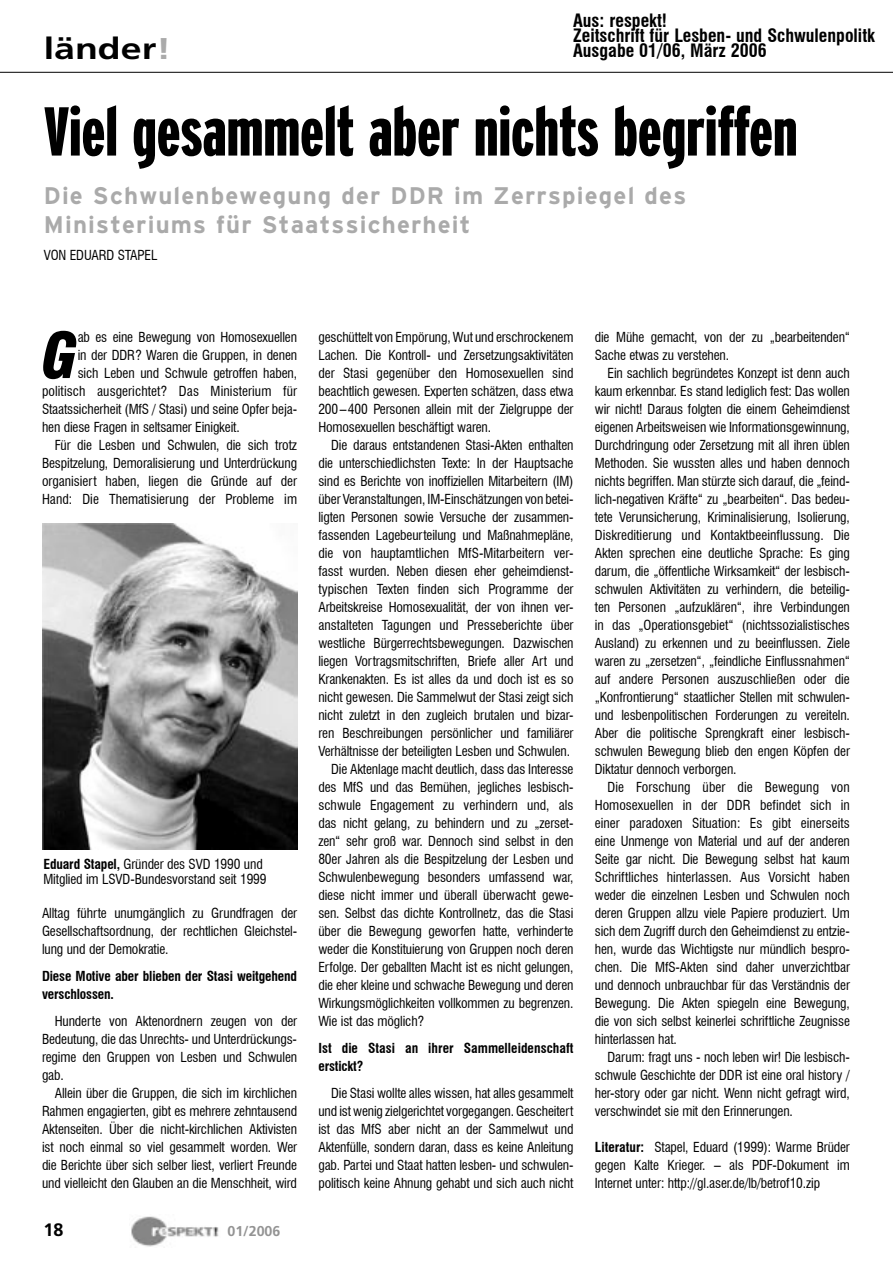
<style>
.page{position:relative;width:893px;height:1263px;background:#fff}
.page>*{position:absolute;margin:0;border:0;box-sizing:border-box;transform-origin:0 0}
.Head_46_pt{font:900 extra-condensed 69px "Interstate";color:#000}
.Erster_Absatz{font:italic 900 condensed 61.35px "Swiss 721 BT";color:#000}
.Rubrik_links{font:700 30px "Frutiger CE";color:#000;scale:1.25 1}
.Untertitel_grau{font:700 24px/29px "Interstate";letter-spacing:.05em;color:#aaa}
.Quelle_Pressespiegel{font:700 condensed 18px "Swiss 721 BT";color:#000}
.t1{font:700 18px "Frutiger CE";color:#000}
.t2{font:700 14.25px "Frutiger CE";color:#939393}
.Nachrichten{font:condensed 13.5px/18px "Swiss 721 BT";letter-spacing:-.01em;color:#000;text-align:justify}
.Erster_Absatz-2{font:condensed 13.5px "Swiss 721 BT";letter-spacing:-.01em;color:#000}
.Antwort{font:condensed 13.5px/18px "Swiss 721 BT";letter-spacing:-.01em;color:#000;text-align:justify}
.Zwischenüberschrfit_klein{font:700 condensed 13.5px/18px "Swiss 721 BT";letter-spacing:-.01em;color:#000}
.BU{font:condensed 13.5px/15px "Swiss 721 BT";letter-spacing:-.01em;color:#000}
.Autor{font:condensed 13.5px "Swiss 721 BT";letter-spacing:-.01em;color:#000}
.s1{color:#aaa}
.s2{font-weight:700}
</style>
<div class="page">
<hr style="left:0;top:72px;width:893px;height:1px;background:#000">
<img style="left:42px;top:523px;width:255px;height:327px">
<img style="left:131px;top:1216px;width:88px;height:31px">
<p class="Rubrik_links" style="left:44px;top:30px;width:103px">länder<span class="s1">!</span></p>
<p class="Quelle_Pressespiegel" style="left:573px;top:10px;width:96px">Aus: respekt!</p>
<p class="Quelle_Pressespiegel" style="left:573px;top:25px;width:303px">Zeitschrift für Lesben- und Schwulenpolitk</p>
<p class="Quelle_Pressespiegel" style="left:573px;top:40px;width:195px">Ausgabe 01/06, März 2006</p>
<p class="Head_46_pt" style="left:44px;top:93px;width:755px">Viel gesammelt aber nichts begriffen</p>
<p class="Untertitel_grau" style="left:44px;top:181px;width:644px">Die Schwulenbewegung der DDR im Zerrspiegel des<br>Ministeriums für Staatssicherheit</p>
<p class="Autor" style="left:44px;top:247px;width:115px">VON EDUARD STAPEL</p>
<p class="Erster_Absatz" style="left:42px;top:319px;width:37px">G</p>
<p class="Erster_Absatz-2" style="left:78px;top:329px;width:221px">ab es eine Bewegung von Homosexuellen</p>
<p class="Erster_Absatz-2" style="left:78px;top:347px;width:221px">in der DDR? Waren die Gruppen, in denen</p>
<p class="Erster_Absatz-2" style="left:78px;top:365px;width:221px">sich Leben und Schwule getroffen haben,</p>
<p class="Erster_Absatz-2" style="left:42px;top:383px;width:257px">politisch ausgerichtet? Das Ministerium für</p>
<p class="Erster_Absatz-2" style="left:42px;top:401px;width:257px">Staatssicherheit (MfS / Stasi) und seine Opfer beja-</p>
<p class="Erster_Absatz-2" style="left:42px;top:419px;width:199px">hen diese Fragen in seltsamer Einigkeit.</p>
<p class="Nachrichten" style="left:42px;top:436px;width:257px;text-indent:13px">Für die Lesben und Schwulen, die sich trotz Bespitzelung, Demoralisierung und Unterdrückung organisiert haben, liegen die Gründe auf der Hand: Die Thematisierung der Probleme im</p>
<p class="BU" style="left:43px;top:856px;width:225px"><span class="s2">Eduard Stapel,</span> Gründer des SVD 1990 und<br>Mitglied im LSVD-Bundesvorstand seit 1999</p>
<p class="Nachrichten" style="left:42px;top:904px;width:257px">Alltag führte unumgänglich zu Grundfragen der Gesellschaftsordnung, der rechtlichen Gleichstel&shy;lung und der Demokratie.</p>
<p class="Zwischenüberschrfit_klein" style="left:42px;top:967px;width:257px">Diese Motive aber blieben der Stasi weitgehend verschlossen.</p>
<p class="Nachrichten" style="left:42px;top:1012px;width:257px;text-indent:13px">Hunderte von Aktenordnern zeugen von der Bedeutung, die das Unrechts- und Unterdrückungs&shy;regime den Gruppen von Lesben und Schwulen gab.</p>
<p class="Nachrichten" style="left:42px;top:1084px;width:257px;text-indent:13px">Allein über die Gruppen, die sich im kirchlichen Rahmen engagierten, gibt es mehrere zehntausend Aktenseiten. Über die nicht-kirchlichen Aktivisten ist noch einmal so viel gesammelt worden. Wer die Berichte über sich selber liest, verliert Freunde und vielleicht den Glauben an die Menschheit, wird</p>
<p class="t1" style="left:43px;top:1219px;width:22px">18</p>
<p class="t2" style="left:227px;top:1222px;width:55px">01/2006</p>
<p class="Nachrichten" style="left:318px;top:328px;width:257px">geschüttelt von Empörung, Wut und erschrockenem Lachen. Die Kontroll- und Zersetzungsaktivitäten der Stasi gegenüber den Homosexuellen sind beachtlich gewesen. Experten schätzen, dass etwa 200 – 400 Personen allein mit der Zielgruppe der Homosexuellen beschäftigt waren.</p>
<p class="Nachrichten" style="left:318px;top:436px;width:257px;text-indent:13px">Die daraus entstandenen Stasi-Akten enthalten die unterschiedlichsten Texte: In der Hauptsache sind es Berichte von inoffiziellen Mitarbeitern (IM) über Veranstaltungen, IM-Einschätzungen von betei&shy;ligten Personen sowie Versuche der zusammen&shy;fassenden Lagebeurteilung und Maßnahmepläne, die von hauptamtlichen MfS-Mitarbeitern ver&shy;fasst wurden. Neben diesen eher geheimdienst&shy;typischen Texten finden sich Programme der Arbeitskreise Homosexualität, der von ihnen ver&shy;anstalteten Tagungen und Presseberichte über westliche Bürgerrechtsbewegungen. Dazwischen liegen Vortragsmitschriften, Briefe aller Art und Krankenakten. Es ist alles da und doch ist es so nicht gewesen. Die Sammelwut der Stasi zeigt sich nicht zuletzt in den zugleich brutalen und bizar&shy;ren Beschreibungen persönlicher und familiärer Verhältnisse der beteiligten Lesben und Schwulen.</p>
<p class="Nachrichten" style="left:318px;top:760px;width:257px;text-indent:13px">Die Aktenlage macht deutlich, dass das Interesse des MfS und das Bemühen, jegliches lesbisch&shy;schwule Engagement zu verhindern und, als das nicht gelang, zu behindern und zu „zerset&shy;zen“ sehr groß war. Dennoch sind selbst in den 80er Jahren als die Bespitzelung der Lesben und Schwulenbewegung besonders umfassend war, diese nicht immer und überall überwacht gewe&shy;sen. Selbst das dichte Kontrollnetz, das die Stasi über die Bewegung geworfen hatte, verhinderte weder die Konstituierung von Gruppen noch deren Erfolge. Der geballten Macht ist es nicht gelungen, die eher kleine und schwache Bewegung und deren Wirkungsmöglichkeiten vollkommen zu begrenzen.<br>Wie ist das möglich?</p>
<p class="Zwischenüberschrfit_klein" style="left:318px;top:1039px;width:257px">Ist die Stasi an ihrer Sammelleidenschaft erstickt?</p>
<p class="Nachrichten" style="left:318px;top:1084px;width:257px;text-indent:13px">Die Stasi wollte alles wissen, hat alles gesammelt und ist wenig zielgerichtet vorgegangen. Gescheitert ist das MfS aber nicht an der Sammelwut und Aktenfülle, sondern daran, dass es keine Anleitung gab. Partei und Staat hatten lesben- und schwulen&shy;politisch keine Ahnung gehabt und sich auch nicht</p>
<p class="Nachrichten" style="left:595px;top:328px;width:257px">die Mühe gemacht, von der zu „bearbeitenden“<br>Sache etwas zu verstehen.</p>
<p class="Nachrichten" style="left:595px;top:364px;width:257px;text-indent:13px">Ein sachlich begründetes Konzept ist denn auch kaum erkennbar. Es stand lediglich fest: Das wollen wir nicht! Daraus folgten die einem Geheimdienst eigenen Arbeitsweisen wie Informationsgewinnung, Durchdringung oder Zersetzung mit all ihren üblen Methoden. Sie wussten alles und haben dennoch nichts begriffen. Man stürzte sich darauf, die „feind&shy;lich-negativen Kräfte“ zu „bearbeiten“. Das bedeu&shy;tete Verunsicherung, Kriminalisierung, Isolierung, Diskreditierung und Kontaktbeeinflussung. Die Akten sprechen eine deutliche Sprache: Es ging darum, die „öffentliche Wirksamkeit“ der lesbisch&shy;schwulen Aktivitäten zu verhindern, die beteilig&shy;ten Personen „aufzuklären“, ihre Verbindungen in das „Operationsgebiet“ (nichtssozialistisches Ausland) zu erkennen und zu beeinflussen. Ziele waren zu „zersetzen“, „feindliche Einflussnahmen“ auf andere Personen auszuschließen oder die „Konfrontierung“ staatlicher Stellen mit schwulen&shy;und lesbenpolitischen Forderungen zu vereiteln.<br>Aber die politische Sprengkraft einer lesbisch&shy;schwulen Bewegung blieb den engen Köpfen der Diktatur dennoch verborgen.</p>
<p class="Nachrichten" style="left:595px;top:778px;width:257px;text-indent:13px">Die Forschung über die Bewegung von Homosexuellen in der DDR befindet sich in einer paradoxen Situation: Es gibt einerseits eine Unmenge von Material und auf der anderen Seite gar nicht. Die Bewegung selbst hat kaum Schriftliches hinterlassen. Aus Vorsicht haben weder die einzelnen Lesben und Schwulen noch deren Gruppen allzu viele Papiere produziert. Um sich dem Zugriff durch den Geheimdienst zu entzie&shy;hen, wurde das Wichtigste nur mündlich bespro&shy;chen. Die MfS-Akten sind daher unverzichtbar und dennoch unbrauchbar für das Verständnis der Bewegung. Die Akten spiegeln eine Bewegung, die von sich selbst keinerlei schriftliche Zeugnisse hinterlassen hat.</p>
<p class="Nachrichten" style="left:595px;top:1048px;width:257px;text-indent:13px">Darum: fragt uns - noch leben wir! Die lesbisch&shy;schwule Geschichte der DDR ist eine oral history / her-story oder gar nicht. Wenn nicht gefragt wird, verschwindet sie mit den Erinnerungen.</p>
<p class="Antwort" style="left:595px;top:1138px;width:257px"><span class="s2">Literatur:</span> Stapel, Eduard (1999): Warme Brüder gegen Kalte Krieger. – als PDF-Dokument im Internet unter: http://gl.aser.de/lb/betrof10.zip</p>
</div>
